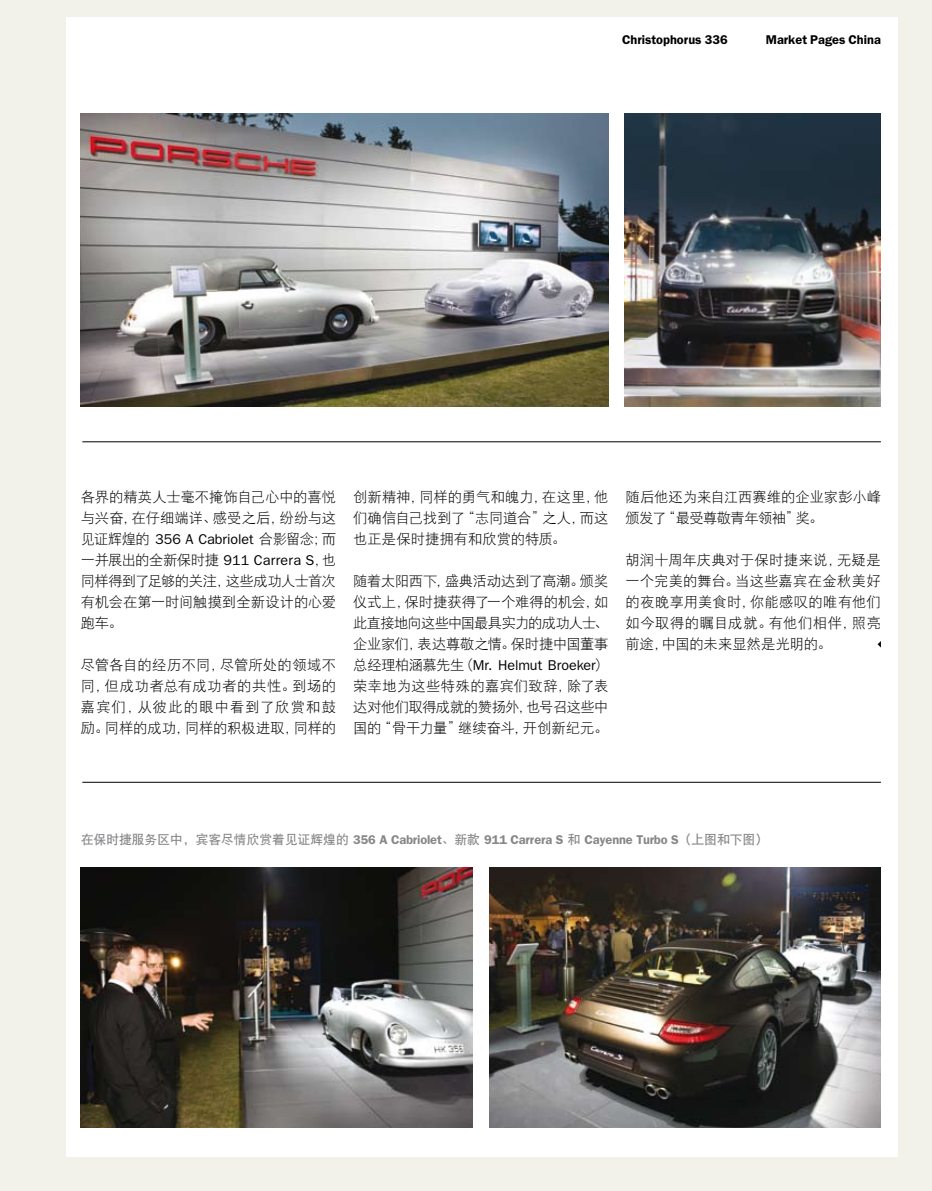
<style>
.page{position:relative;width:932px;height:1191px;background:#fff}
.page>*{position:absolute;margin:0;border:0;box-sizing:border-box;transform-origin:0 0}
.t1{font:14.25px/21px "DFP Hei W3";color:#000;text-align:justify}
.t2{font:600 12.75px "Franklin Gothic";letter-spacing:-.01em;color:#87878a}
.t3{font:600 12.75px "Franklin Gothic";color:#000}
.s1{font-family:"Franklin Gothic"}
.s2{font-family:"DFP Hei W7";font-weight:400}
</style>
<div class="page">
<div style="left:0;top:0;width:931px;height:1191px;background:#f2f1ea"></div>
<div style="left:66px;top:17px;width:831px;height:1140px;background:#fff"></div>
<hr style="left:82px;top:782px;width:798px;height:1px;background:#000">
<hr style="left:82px;top:441px;width:798px;height:1px;background:#000">
<img style="left:81px;top:113px;width:527px;height:293px">
<img style="left:624px;top:113px;width:256px;height:293px">
<img style="left:489px;top:867px;width:391px;height:260px">
<img style="left:81px;top:867px;width:391px;height:260px">
<p class="t3" style="left:622px;top:32px;width:107px">Christophorus 336</p>
<p class="t3" style="left:765px;top:32px;width:117px">Market Pages China</p>
<p class="t1" style="left:81px;top:486px;width:257px">各界的精英人士毫不掩饰自己心中的喜悦与兴奋，在仔细端详、感受之后，纷纷与这见证辉煌的 <span class="s1">356 A Cabriolet</span> 合影留念；而一并展出的全新保时捷 <span class="s1">911 Carrera S</span>，也同样得到了足够的关注，这些成功人士首次有机会在第一时间触摸到全新设计的心爱跑车。</p>
<p class="t1" style="left:81px;top:654px;width:257px">尽管各自的经历不同，尽管所处的领域不同，但成功者总有成功者的共性。到场的嘉宾们，从彼此的眼中看到了欣赏和鼓励。同样的成功，同样的积极进取，同样的</p>
<p class="t1" style="left:353px;top:486px;width:257px">创新精神，同样的勇气和魄力，在这里，他们确信自己找到了“志同道合”之人，而这也正是保时捷拥有和欣赏的特质。</p>
<p class="t1" style="left:353px;top:570px;width:257px">随着太阳西下，盛典活动达到了高潮。颁奖仪式上，保时捷获得了一个难得的机会，如此直接地向这些中国最具实力的成功人士、企业家们，表达尊敬之情。保时捷中国董事总经理柏涵慕先生（<span class="s1">Mr. Helmut Broeker</span>）荣幸地为这些特殊的嘉宾们致辞，除了表达对他们取得成就的赞扬外，也号召这些中国的“骨干力量”继续奋斗，开创新纪元。</p>
<p class="t1" style="left:625px;top:486px;width:257px">随后他还为来自江西赛维的企业家彭小峰颁发了“最受尊敬青年领袖”奖。</p>
<p class="t1" style="left:625px;top:549px;width:257px">胡润十周年庆典对于保时捷来说，无疑是一个完美的舞台。当这些嘉宾在金秋美好的夜晚享用美食时，你能感叹的唯有他们如今取得的瞩目成就。有他们相伴，照亮前途，中国的未来显然是光明的。</p>
<p class="t2" style="left:81px;top:832px;width:688px"><span class="s2">在保时捷服务区中，宾客尽情欣赏着见证辉煌的</span> 356 A Cabriolet<span class="s2">、新款</span> 911 Carrera S <span class="s2">和</span> Cayenne Turbo S<span class="s2">（上图和下图）</span></p>
</div>
